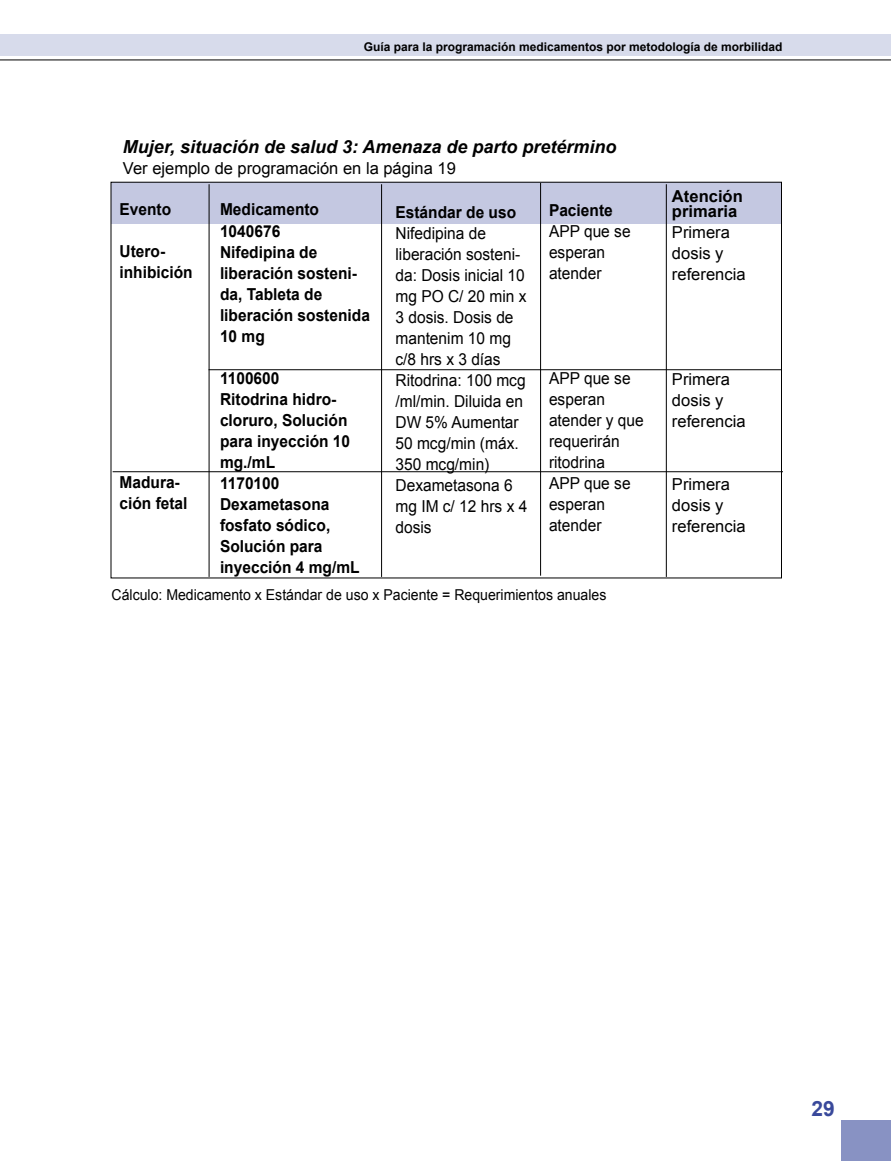
<style>
.page{position:relative;width:891px;height:1161px;background:#fff}
.page>*{position:absolute;margin:0;border:0;box-sizing:border-box;transform-origin:0 0}
.t1{font:700 21px "Arial";color:#39499b}
.t2{font:italic 700 18px "Arial";color:#000}
.t3{font:16.5px/21px "Arial";color:#000;scale:.94 1}
.t4{font:700 16.5px/21px "Arial";color:#000;scale:.94 1}
.t5{font:16.5px/21px "Arial";color:#000}
.t6{font:700 16.5px/15px "Arial";color:#000}
.t7{font:15px "Arial";color:#000;scale:.94 1}
.t8{font:700 12px "Arial";color:#000}
</style>
<div class="page">
<div style="left:841px;top:1120px;width:50px;height:41px;background:#8892c3"></div>
<div style="left:0;top:34px;width:891px;height:21px;background:#d7dbeb"></div>
<hr style="left:0;top:60px;width:891px;height:1px;background:#000">
<div style="left:111px;top:182px;width:670px;height:41px;background:#c4c8e1"></div>
<hr style="left:209px;top:369px;width:572px;height:1px;background:#000">
<hr style="left:113px;top:471px;width:670px;height:1px;background:#000">
<hr style="left:209px;top:184px;width:1px;height:393px;background:#000">
<hr style="left:381px;top:184px;width:1px;height:393px;background:#000">
<hr style="left:540px;top:183px;width:1px;height:393px;background:#000">
<hr style="left:666px;top:184px;width:1px;height:393px;background:#000">
<p class="t8" style="left:364px;top:39px;width:420px">Guía para la programación medicamentos por metodología de morbilidad</p>
<p class="t2" style="left:123px;top:135px;width:495px">Mujer, situación de salud 3: Amenaza de parto pretérmino</p>
<p class="t5" style="left:123px;top:158px;width:334px">Ver ejemplo de programación en la página 19</p>
<p class="t4" style="left:120px;top:199px;width:57px">Evento</p>
<p class="t4" style="left:120px;top:241px;width:79px">Utero&shy;inhibición</p>
<p class="t4" style="left:220px;top:200px;width:161px">Medicamento<br>1040676<br>Nifedipina de liberación sosteni&shy;da, Tableta de liberación sostenida<br>10 mg</p>
<p class="t4" style="left:220px;top:368px;width:150px">1100600<br>Ritodrina hidro&shy;cloruro, Solución para inyección 10 mg./mL<br>1170100<br>Dexametasona fosfato sódico,<br>Solución para inyección 4 mg/mL</p>
<p class="t4" style="left:549px;top:200px;width:69px">Paciente</p>
<p class="t3" style="left:549px;top:221px;width:88px">APP que se esperan atender</p>
<p class="t4" style="left:396px;top:202px;width:130px">Estándar de uso</p>
<p class="t3" style="left:396px;top:222px;width:142px">Nifedipina de liberación sosteni&shy;da: Dosis inicial 10 mg PO C/ 20 min x<br>3 dosis. Dosis de mantenim 10 mg c/8 hrs x 3 días<br>Ritodrina: 100 mcg /ml/min. Diluida en<br>DW 5% Aumentar<br>50 mcg/min (máx.<br>350 mcg/min)<br>Dexametasona 6 mg IM c/ 12 hrs x 4 dosis</p>
<p class="t3" style="left:549px;top:368px;width:102px">APP que se esperan atender y que requerirán ritodrina<br>APP que se esperan atender</p>
<p class="t4" style="left:120px;top:472px;width:74px">Madura&shy;ción fetal</p>
<p class="t7" style="left:112px;top:585px;width:528px">Cálculo: Medicamento x Estándar de uso x Paciente = Requerimientos anuales</p>
<p class="t6" style="left:672px;top:189px;width:72px">Atención primaria</p>
<p class="t5" style="left:672px;top:222px;width:75px">Primera dosis y referencia</p>
<p class="t5" style="left:672px;top:369px;width:75px">Primera dosis y referencia</p>
<p class="t5" style="left:672px;top:474px;width:75px">Primera dosis y referencia</p>
<p class="t1" style="left:812px;top:1095px;width:25px">29</p>
</div>
